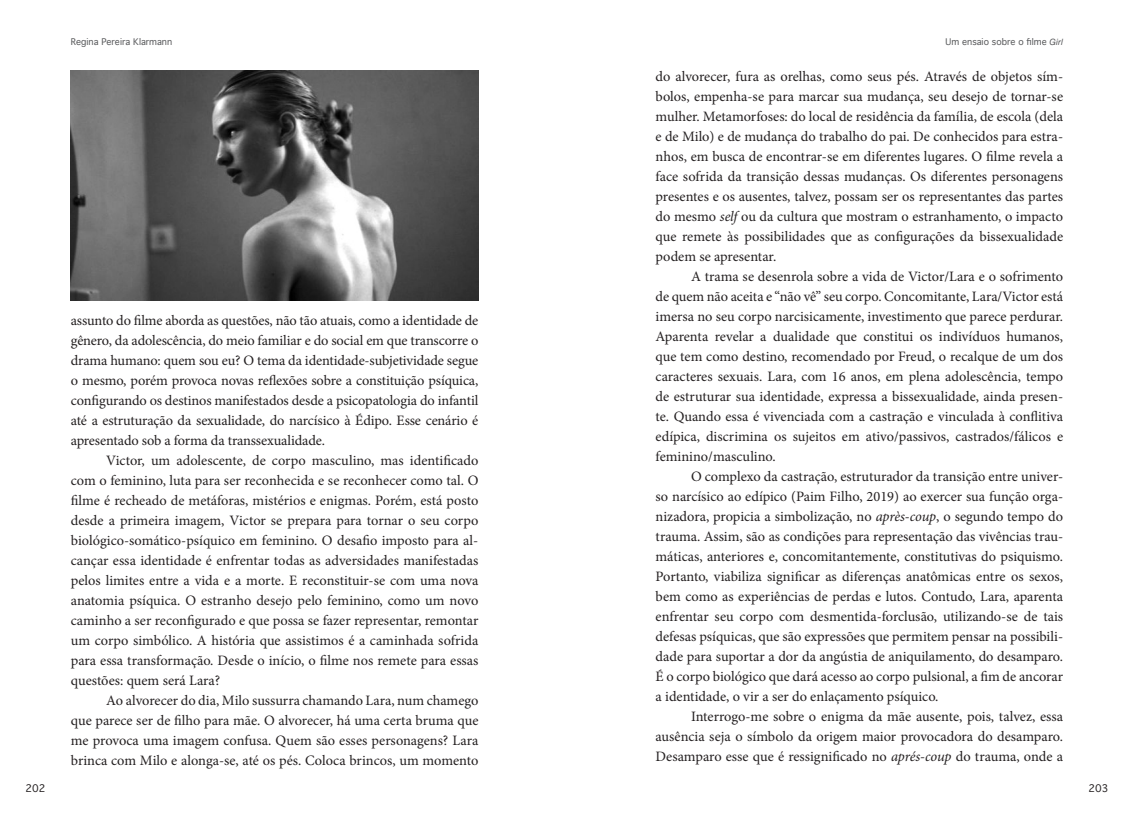
<style>
.page{position:relative;width:1134px;height:815px;background:#fff}
.page>*{position:absolute;margin:0;border:0;box-sizing:border-box;transform-origin:0 0}
.Texto{font:14.38px/20px "Minion Pro";color:#231f20;text-align:justify}
.t1{font:10px "Geneva";color:#231f20}
.t2{font:8.75px "Geneva";color:#57585a}
.s1{font-style:italic}
</style>
<div class="page">
<img style="left:71px;top:71px;width:407px;height:229px">
<p class="t2" style="left:71px;top:37px;width:103px">Regina Pereira Klarmann</p>
<p class="t2" style="left:946px;top:37px;width:119px">Um ensaio sobre o filme <span class="s1">Girl</span></p>
<p class="Texto" style="left:71px;top:310px;width:409px">assunto do filme aborda as questões, não tão atuais, como a identidade de gênero, da adolescência, do meio familiar e do social em que transcorre o drama humano: quem sou eu? O tema da identidade-subjetividade segue o mesmo, porém provoca novas reflexões sobre a constituição psíquica, configurando os destinos manifestados desde a psicopatologia do infantil até a estruturação da sexualidade, do narcísico à Édipo. Esse cenário é apresentado sob a forma da transsexualidade.</p>
<p class="Texto" style="left:71px;top:450px;width:409px;text-indent:35px">Victor, um adolescente, de corpo masculino, mas identificado com o feminino, luta para ser reconhecida e se reconhecer como tal. O filme é recheado de metáforas, mistérios e enigmas. Porém, está posto desde a primeira imagem, Victor se prepara para tornar o seu corpo biológico-somático-psíquico em feminino. O desafio imposto para al&shy;cançar essa identidade é enfrentar todas as adversidades manifestadas pelos limites entre a vida e a morte. E reconstituir-se com uma nova anatomia psíquica. O estranho desejo pelo feminino, como um novo caminho a ser reconfigurado e que possa se fazer representar, remontar um corpo simbólico. A história que assistimos é a caminhada sofrida para essa transformação. Desde o início, o filme nos remete para essas questões: quem será Lara?</p>
<p class="Texto" style="left:71px;top:690px;width:409px;text-indent:35px">Ao alvorecer do dia, Milo sussurra chamando Lara, num chamego que parece ser de filho para mãe. O alvorecer, há uma certa bruma que me provoca uma imagem confusa. Quem são esses personagens? Lara brinca com Milo e alonga-se, até os pés. Coloca brincos, um momento</p>
<p class="Texto" style="left:656px;top:67px;width:409px">do alvorecer, fura as orelhas, como seus pés. Através de objetos sím&shy;bolos, empenha-se para marcar sua mudança, seu desejo de tornar-se mulher. Metamorfoses: do local de residência da família, de escola (dela e de Milo) e de mudança do trabalho do pai. De conhecidos para estra&shy;nhos, em busca de encontrar-se em diferentes lugares. O filme revela a face sofrida da transição dessas mudanças. Os diferentes personagens presentes e os ausentes, talvez, possam ser os representantes das partes do mesmo <span class="s1">self</span> ou da cultura que mostram o estranhamento, o impacto que remete às possibilidades que as configurações da bissexualidade podem se apresentar.</p>
<p class="Texto" style="left:656px;top:267px;width:409px;text-indent:35px">A trama se desenrola sobre a vida de Victor/Lara e o sofrimento de quem não aceita e “não vê” seu corpo. Concomitante, Lara/Victor está imersa no seu corpo narcisicamente, investimento que parece perdurar.<br>Aparenta revelar a dualidade que constitui os indivíduos humanos, que tem como destino, recomendado por Freud, o recalque de um dos caracteres sexuais. Lara, com 16 anos, em plena adolescência, tempo de estruturar sua identidade, expressa a bissexualidade, ainda presen&shy;te. Quando essa é vivenciada com a castração e vinculada à conflitiva edípica, discrimina os sujeitos em ativo/passivos, castrados/fálicos e feminino/masculino.</p>
<p class="Texto" style="left:656px;top:467px;width:409px;text-indent:35px">O complexo da castração, estruturador da transição entre univer&shy;so narcísico ao edípico (Paim Filho, 2019) ao exercer sua função orga&shy;nizadora, propicia a simbolização, no <span class="s1">après-coup</span>, o segundo tempo do trauma. Assim, são as condições para representação das vivências trau&shy;máticas, anteriores e, concomitantemente, constitutivas do psiquismo.<br>Portanto, viabiliza significar as diferenças anatômicas entre os sexos, bem como as experiências de perdas e lutos. Contudo, Lara, aparenta enfrentar seu corpo com desmentida-forclusão, utilizando-se de tais defesas psíquicas, que são expressões que permitem pensar na possibili&shy;dade para suportar a dor da angústia de aniquilamento, do desamparo.<br>É o corpo biológico que dará acesso ao corpo pulsional, a fim de ancorar a identidade, o vir a ser do enlaçamento psíquico.</p>
<p class="Texto" style="left:656px;top:707px;width:409px;text-indent:35px">Interrogo-me sobre o enigma da mãe ausente, pois, talvez, essa ausência seja o símbolo da origem maior provocadora do desamparo.<br>Desamparo esse que é ressignificado no <span class="s1">aprés-coup</span> do trauma, onde a</p>
<p class="t1" style="left:25px;top:783px;width:22px">202</p>
<p class="t1" style="left:1088px;top:783px;width:22px">203</p>
</div>
